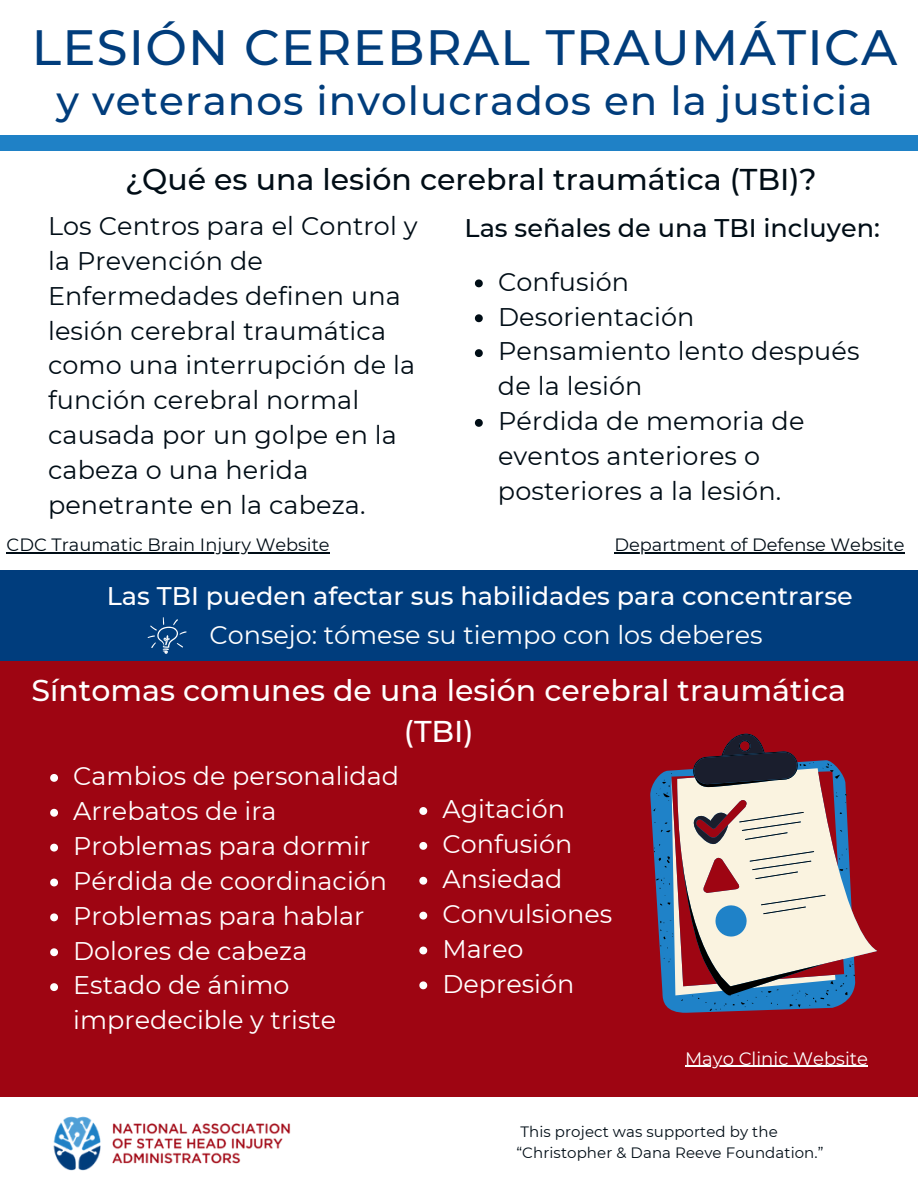
<style>
.page{position:relative;width:918px;height:1188px;background:#fff}
.page>*{position:absolute;margin:0;border:0;box-sizing:border-box;transform-origin:0 0}
.t1{font:500 49.5px "Montserrat";letter-spacing:.025em;color:#013d7c}
.t2{font:500 40.5px "Montserrat";letter-spacing:.025em;color:#013d7c}
.t3{font:500 30px/41.7px "Montserrat";color:#fff;text-align:center}
.t4{font:500 30px "Montserrat";color:#000d16}
.t5{font:25.5px/34.8px "Montserrat";letter-spacing:.005em;color:#000d16}
.t6{font:25.5px/34.8px "Montserrat";color:#fff}
.t7{font:500 25.5px "Montserrat";color:#fffeff}
.t8{font:500 25.5px "Montserrat";color:#000d16}
.t9{font:18px "Montserrat";color:#fff}
.t10{font:17.85px "Montserrat";color:#000d16}
.t11{font:15px/20.2px "Montserrat";letter-spacing:.005em;color:#000d16}
</style>
<div class="page">
<div style="left:0;top:570px;width:918px;height:93px;background:#003d7d"></div>
<div style="left:0;top:661px;width:918px;height:436px;background:#9e0512"></div>
<hr style="left:614px;top:552px;width:291px;height:1px;background:#000d16">
<hr style="left:7px;top:552px;width:323px;height:1px;background:#000d16">
<div style="left:0;top:136px;width:918px;height:15px;background:#1f81c6"></div>
<svg style="left:147px;top:617px;width:40px;height:37px"></svg>
<svg style="left:50px;top:774px;width:8px;height:8px"></svg>
<svg style="left:855px;top:918px;width:22px;height:66px"></svg>
<svg style="left:653px;top:734px;width:202px;height:277px;fill:#1f82c8"></svg>
<svg style="left:50px;top:809px;width:8px;height:8px"></svg>
<svg style="left:50px;top:844px;width:8px;height:8px"></svg>
<svg style="left:50px;top:879px;width:8px;height:7px"></svg>
<svg style="left:50px;top:913px;width:8px;height:8px"></svg>
<svg style="left:50px;top:948px;width:8px;height:8px"></svg>
<svg style="left:50px;top:983px;width:8px;height:8px"></svg>
<svg style="left:419px;top:807px;width:8px;height:8px"></svg>
<svg style="left:419px;top:842px;width:8px;height:8px"></svg>
<svg style="left:419px;top:877px;width:8px;height:8px"></svg>
<svg style="left:419px;top:912px;width:8px;height:8px"></svg>
<svg style="left:419px;top:947px;width:8px;height:7px"></svg>
<svg style="left:419px;top:981px;width:8px;height:8px"></svg>
<svg style="left:475px;top:279px;width:8px;height:8px"></svg>
<svg style="left:475px;top:314px;width:8px;height:8px"></svg>
<svg style="left:475px;top:349px;width:8px;height:8px"></svg>
<svg style="left:475px;top:419px;width:8px;height:8px"></svg>
<hr style="left:685px;top:1066px;width:183px;height:1px;background:#fff">
<svg style="left:671px;top:735px;width:173px;height:251px"></svg>
<img style="left:53px;top:1116px;width:238px;height:55px">
<h1 class="t1" style="left:32px;top:17px;width:867px">LESIÓN CEREBRAL TRAUMÁTICA</h1>
<h2 class="t2" style="left:57px;top:75px;width:818px">y veteranos involucrados en la justicia</h2>
<p class="t4" style="left:125px;top:161px;width:693px">¿Qué es una lesión cerebral traumática (TBI)?</p>
<p class="t5" style="left:48px;top:208px;width:371px">Los Centros para el Control y la Prevención de<br>Enfermedades definen una lesión cerebral traumática como una interrupción de la función cerebral normal causada por un golpe en la cabeza o una herida penetrante en la cabeza.</p>
<p class="t8" style="left:465px;top:212px;width:417px">Las señales de una TBI incluyen:</p>
<p class="t5" style="left:498px;top:264px;width:363px">Confusión<br>Desorientación<br>Pensamiento lento después de la lesión<br>Pérdida de memoria de eventos anteriores o posteriores a la lesión.</p>
<p class="t10" style="left:7px;top:534px;width:325px">CDC Traumatic Brain Injury Website</p>
<p class="t10" style="left:614px;top:534px;width:292px">Department of Defense Website</p>
<p class="t7" style="left:107px;top:581px;width:748px">Las TBI pueden afectar sus habilidades para concentrarse</p>
<p class="t6" style="left:209px;top:618px;width:555px">Consejo: tómese su tiempo con los deberes</p>
<p class="t3" style="left:32px;top:669px;width:816px">Síntomas comunes de una lesión cerebral traumática (TBI)</p>
<p class="t6" style="left:73px;top:759px;width:327px">Cambios de personalidad<br>Arrebatos de ira<br>Problemas para dormir<br>Pérdida de coordinación<br>Problemas para hablar<br>Dolores de cabeza<br>Estado de ánimo impredecible y triste</p>
<p class="t6" style="left:442px;top:792px;width:171px">Agitación<br>Confusión<br>Ansiedad<br>Convulsiones<br>Mareo<br>Depresión</p>
<p class="t9" style="left:685px;top:1047px;width:184px">Mayo Clinic Website</p>
<p class="t11" style="left:516px;top:1122px;width:309px">This project was supported by the “Christopher &amp; Dana Reeve Foundation.”</p>
</div>
